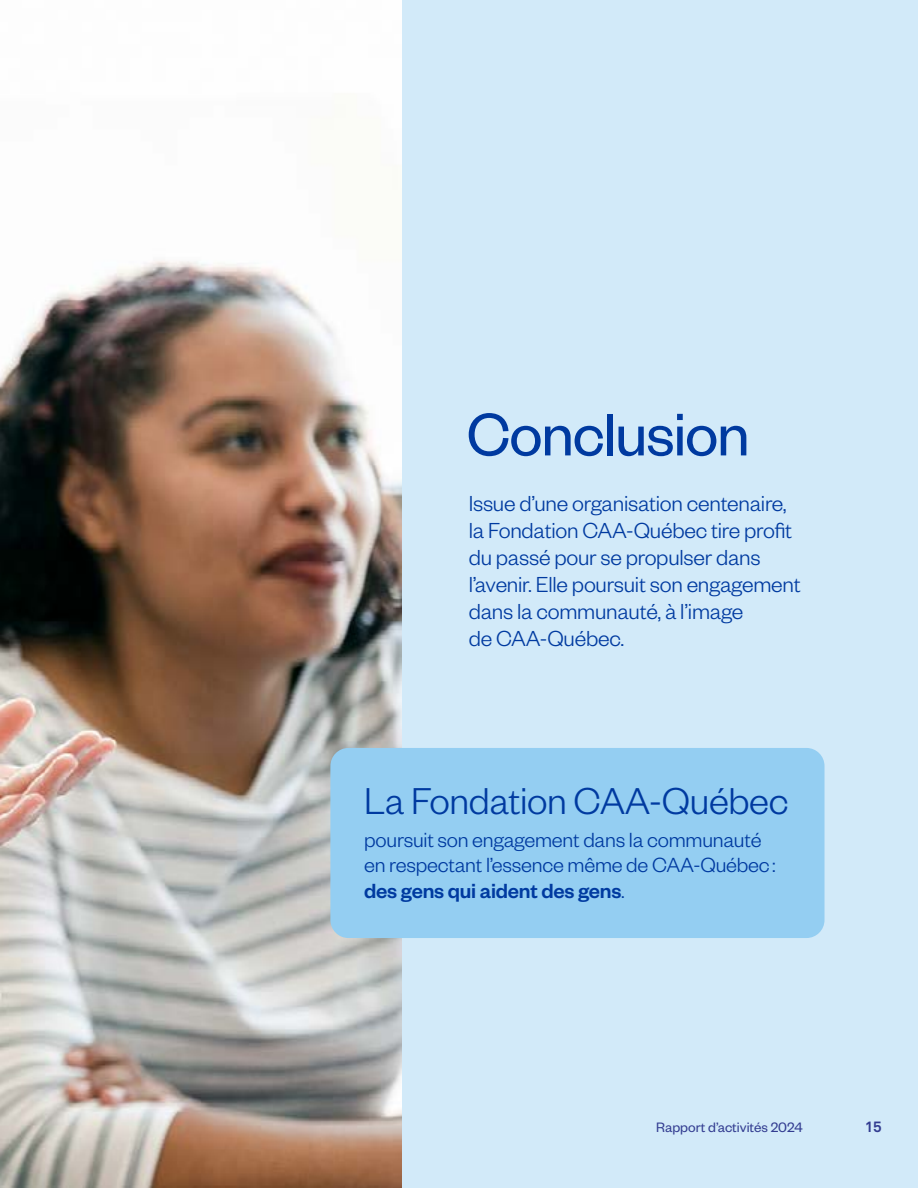
<style>
.page{position:relative;width:918px;height:1188px;background:#d2eaf9}
.page>*{position:absolute;margin:0;border:0;box-sizing:border-box;transform-origin:0 0}
.t1{font:66px "Founders Grotesk";letter-spacing:-.02em;color:#003aa0}
.t2{font:300 41.1px "Founders Grotesk";letter-spacing:-.01em;color:#003aa0}
.t3{font:300 23.85px/27px "Founders Grotesk";letter-spacing:-.01em;color:#003aa0}
.t4{font:300 22.5px/25.5px "Founders Grotesk";letter-spacing:-.01em;color:#003aa0}
.t5{font:15px "Founders Grotesk";color:#333d91}
.t6{font:700 15px "Akkurat Office";color:#333d91}
.s1{font-weight:500}
</style>
<div class="page">
<img style="left:0;top:0;width:402px;height:1188px">
<div style="left:330px;top:748px;width:495px;height:190px;background:#94cef2;border-radius:18px"></div>
<h1 class="t1" style="left:467px;top:394px;width:285px">Conclusion</h1>
<p class="t3" style="left:469px;top:489px;width:334px">Issue d’une organisation centenaire, la Fondation CAA-Québec tire profit du passé pour se propulser dans l’avenir. Elle poursuit son engagement dans la communauté, à l’image<br>de CAA-Québec.</p>
<h2 class="t2" style="left:364px;top:776px;width:426px">La Fondation CAA-Québec</h2>
<p class="t4" style="left:364px;top:826px;width:413px">poursuit son engagement dans la communauté en respectant l’essence même de CAA-Québec: <span class="s1">des gens qui aident des gens</span>.</p>
<p class="t5" style="left:656px;top:1118px;width:148px">Rapport d’activités 2024</p>
<p class="t6" style="left:865px;top:1118px;width:19px">15</p>
</div>
